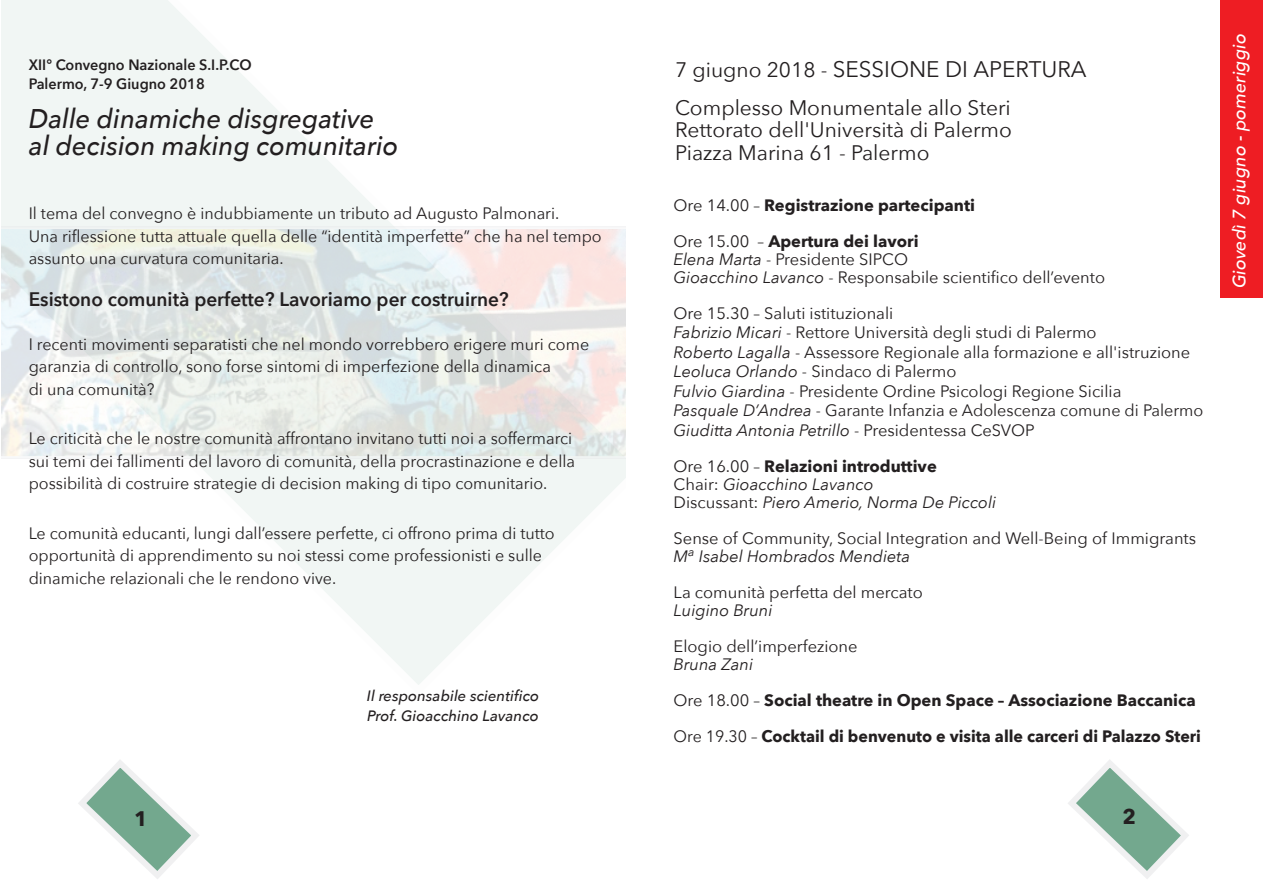
<style>
.page{position:relative;width:1263px;height:893px;background:#fff}
.page>*{position:absolute;margin:0;border:0;box-sizing:border-box;transform-origin:0 0}
.t1{font:italic 500 27px/27px "Avenir Next";color:#231f20;scale:.96 1}
.t2{font:22.5px "Avenir Next";color:#231f20}
.t3{font:21px/22.5px "Avenir Next";color:#231f20;text-align:justify}
.t4{font:700 21px "Avenir Next";color:#231f20}
.t5{font:600 19.5px "Avenir Next";color:#231f20}
.t6{font:italic 500 18px "Avenir Next";color:#fff}
.t7{font:16.5px/22.5px "Avenir Next";color:#231f20}
.t8{font:700 16.5px/36px "Avenir Next";color:#231f20}
.t9{font:italic 16.5px/18px "Avenir Next";color:#231f20}
.t10{font:600 15px/19.5px "Avenir Next";color:#231f20;scale:.96 1}
.t11{font:italic 500 15px/19.5px "Avenir Next";color:#231f20}
.s1{font-size:21px}
.s2{font-weight:400}
.s3{font-style:italic}
.s4{font-style:normal}
.s5{font-weight:700;font-style:normal}
.s6{font-weight:400;font-style:italic}
</style>
<div class="page">
<svg style="left:1068px;top:760px;width:121px;height:119px"></svg>
<svg style="left:78px;top:760px;width:121px;height:119px"></svg>
<svg style="left:2px;top:0;width:623px;height:685px"></svg>
<svg style="left:2px;top:226px;width:623px;height:233px"></svg>
<div style="left:1220px;top:0;width:43px;height:298px;background:#ee1d23"></div>
<p class="t10" style="left:29px;top:54px;width:234px">XII° Convegno Nazionale S.I.P.CO<br>Palermo, 7-9 Giugno 2018</p>
<h1 class="t1" style="left:29px;top:104px;width:387px">Dalle dinamiche disgregative al decision making comunitario</h1>
<p class="t7" style="left:29px;top:201px;width:574px">Il tema del convegno è indubbiamente un tributo ad Augusto Palmonari.<br>Una riflessione tutta attuale quella delle “identità imperfette” che ha nel tempo assunto una curvatura comunitaria.</p>
<p class="t5" style="left:29px;top:282px;width:482px">Esistono comunità perfette? Lavoriamo per costruirne?</p>
<p class="t7" style="left:29px;top:332px;width:562px">I recenti movimenti separatisti che nel mondo vorrebbero erigere muri come garanzia di controllo, sono forse sintomi di imperfezione della dinamica<br>di una comunità?</p>
<p class="t7" style="left:29px;top:426px;width:548px">Le criticità che le nostre comunità affrontano invitano tutti noi a soffermarci sui temi dei fallimenti del lavoro di comunità, della procrastinazione e della possibilità di costruire strategie di decision making di tipo comunitario.</p>
<p class="t7" style="left:29px;top:521px;width:527px">Le comunità educanti, lungi dall’essere perfette, ci offrono prima di tutto opportunità di apprendimento su noi stessi come professionisti e sulle dinamiche relazionali che le rendono vive.</p>
<p class="t11" style="left:367px;top:686px;width:174px">Il responsabile scientifico<br>Prof. Gioacchino Lavanco</p>
<h2 class="t2" style="left:675px;top:50px;width:413px"><span class="s1">7 giugno 2018 -</span> SESSIONE DI APERTURA</h2>
<p class="t3" style="left:675px;top:95px;width:338px">Complesso Monumentale allo Steri Rettorato dell'Università di Palermo Piazza Marina 61 - Palermo</p>
<p class="t8" style="left:674px;top:187px;width:303px"><span class="s2">Ore 14.00 –</span> Registrazione partecipanti<br><span class="s2">Ore 15.00 –</span> Apertura dei lavori</p>
<p class="t7" style="left:674px;top:249px;width:433px;line-height:18px"><span class="s3">Elena Marta</span> - Presidente SIPCO<br><span class="s3">Gioacchino Lavanco</span> - Responsabile scientifico dell’evento</p>
<p class="t7" style="left:674px;top:302px;width:531px;line-height:19.5px">Ore 15.30 – Saluti istituzionali<br><span class="s3">Fabrizio Micari</span> - Rettore Università degli studi di Palermo<br><span class="s3">Roberto Lagalla</span> - Assessore Regionale alla formazione e all'istruzione <span class="s3">Leoluca Orlando</span> - Sindaco di Palermo<br><span class="s3">Fulvio Giardina</span> - Presidente Ordine Psicologi Regione Sicilia<br><span class="s3">Pasquale D’Andrea</span> - Garante Infanzia e Adolescenza comune di Palermo <span class="s3">Giuditta Antonia Petrillo</span> - Presidentessa CeSVOP</p>
<p class="t9" style="left:674px;top:456px;width:324px"><span class="s4">Ore 16.00 –</span> <span class="s5">Relazioni introduttive<br></span><span class="s4">Chair:</span> Gioacchino Lavanco<br><span class="s4">Discussant:</span> Piero Amerio, Norma De Piccoli</p>
<p class="t7" style="left:674px;top:528px;width:524px;line-height:18px">Sense of Community, Social Integration and Well-Being of Immigrants<br><span class="s3">M</span><sup>a</sup> <span class="s3">Isabel Hombrados Mendieta</span></p>
<p class="t7" style="left:674px;top:580px;width:251px">La comunità perfetta del mercato</p>
<p class="t9" style="left:674px;top:600px;width:100px">Luigino Bruni</p>
<p class="t7" style="left:674px;top:634px;width:186px">Elogio dell’imperfezione</p>
<p class="t8" style="left:674px;top:646px;width:529px"><span class="s6">Bruna Zani<br></span><span class="s2">Ore 18.00 –</span> Social theatre in Open Space – Associazione Baccanica<br><span class="s2">Ore 19.30 –</span> Cocktail di benvenuto e visita alle carceri di Palazzo Steri</p>
<p class="t4" style="left:134px;top:800px;width:15px">1</p>
<p class="t4" style="left:1122px;top:799px;width:15px">2</p>
<p class="t6" style="left:1224px;top:288px;width:256px;rotate:-90deg">Giovedì 7 giugno - pomeriggio</p>
</div>
